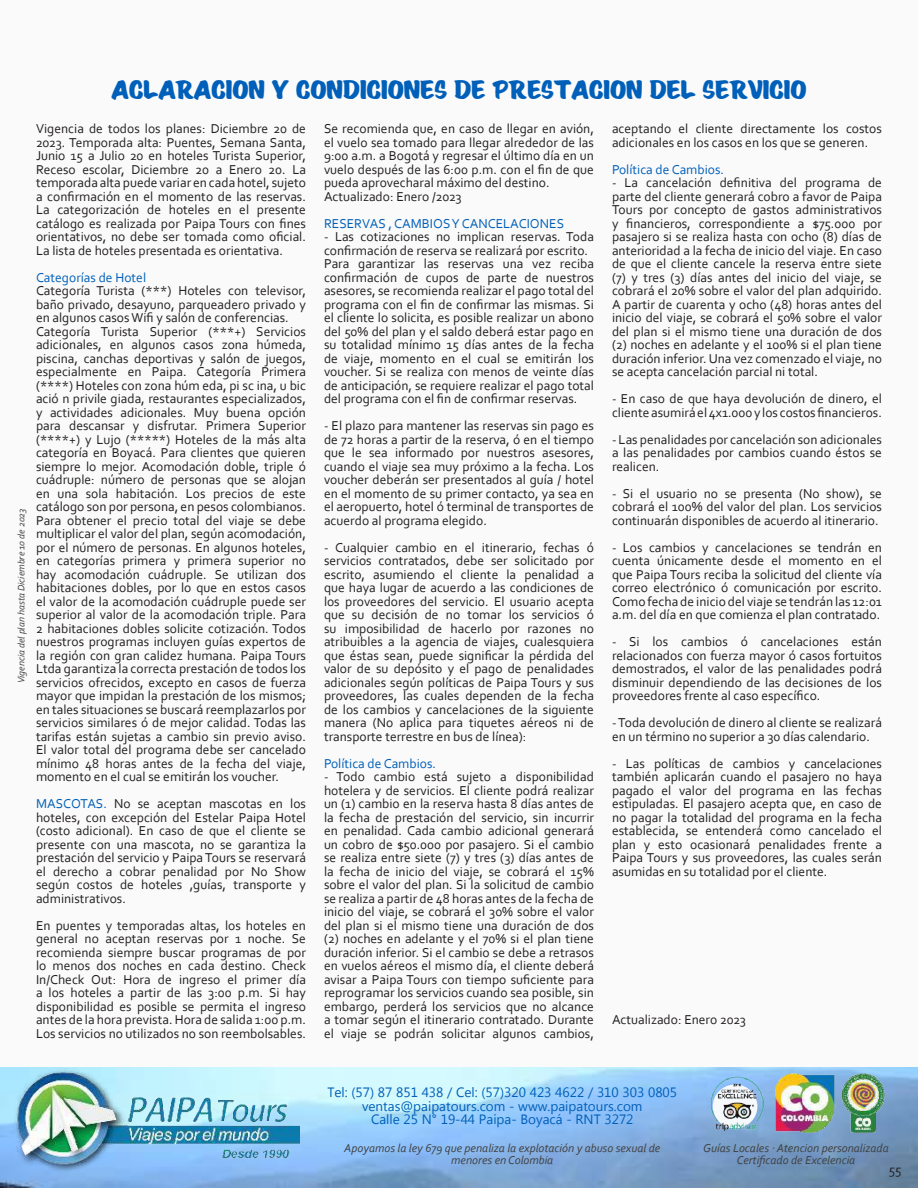
<style>
.page{position:relative;width:918px;height:1188px;background:#fff}
.page>*{position:absolute;margin:0;border:0;box-sizing:border-box;transform-origin:0 0}
.t1{font:27px "Saint Peter";color:#005fb9}
.t2{font:13.5px/13.5px "Corbel";color:#231f20;text-align:justify}
.t3{font:13.5px/13.5px "Myanmar Text";color:#005fb9;text-align:center}
.t4{font:13.5px "Corbel";color:#005fb9}
.t5{font:italic 12px/12px "Corbel";color:#414243;text-align:center}
.t6{font:italic 9.75px "Corbel";color:#414243}
.s1{color:#005fb9}
</style>
<div class="page">
<img style="left:0;top:1067px;width:918px;height:121px">
<svg style="left:713px;top:1084px;width:44px;height:44px"></svg>
<img style="left:12px;top:1067px;width:287px;height:109px">
<div style="left:0;top:0;width:918px;height:1066px;background:#fafafa"></div>
<h1 class="t1" style="left:112px;top:77px;width:696px">ACLARACIÓN Y CONDICIONES DE PRESTACIÓN DEL SERVICIO</h1>
<p class="t6" style="left:15px;top:683px;width:177px;rotate:-90deg">Vigencia del plan hasta Diciembre 10 de 2023</p>
<p class="t2" style="left:36px;top:122px;width:272px">Vigencia de todos los planes: Diciembre 20 de 2023. Temporada alta: Puentes, Semana Santa, Junio 15 a Julio 20 en hoteles Turista Superior, Receso escolar, Diciembre 20 a Enero 20. La temporada alta puede variar en cada hotel, sujeto a confirmación en el momento de las reservas.<br>La categorización de hoteles en el presente catálogo es realizada por Paipa Tours con fines orientativos, no debe ser tomada como oficial.<br>La lista de hoteles presentada es orientativa.</p>
<p class="t4" style="left:36px;top:269px;width:112px">Categorías de Hotel</p>
<p class="t2" style="left:36px;top:284px;width:272px;text-align:left">Categoría Turista (***) Hoteles con televisor, baño privado, desayuno, parqueadero privado y en algunos casos Wifi y salón de conferencias.<br>Categoría Turista Superior (***+) Servicios adicionales, en algunos casos zona húmeda, piscina, canchas deportivas y salón de juegos, especialmente en Paipa. Categoría Primera (****) Hoteles con zona húm eda, pi sc ina, u bic ació n privile giada, restaurantes especializados, y actividades adicionales. Muy buena opción para descansar y disfrutar. Primera Superior (****+) y Lujo (*****) Hoteles de la más alta categoría en Boyacá. Para clientes que quieren siempre lo mejor. Acomodación doble, triple ó cuádruple: número de personas que se alojan en una sola habitación. Los precios de este catálogo son por persona, en pesos colombianos.<br>Para obtener el precio total del viaje se debe multiplicar el valor del plan, según acomodación, por el número de personas. En algunos hoteles, en categorías primera y primera superior no hay acomodación cuádruple. Se utilizan dos habitaciones dobles, por lo que en estos casos el valor de la acomodación cuádruple puede ser superior al valor de la acomodación triple. Para 2 habitaciones dobles solicite cotización. Todos nuestros programas incluyen guías expertos de la región con gran calidez humana. Paipa Tours Ltda garantiza la correcta prestación de todos los servicios ofrecidos, excepto en casos de fuerza mayor que impidan la prestación de los mismos; en tales situaciones se buscará reemplazarlos por servicios similares ó de mejor calidad. Todas las tarifas están sujetas a cambio sin previo aviso.<br>El valor total del programa debe ser cancelado mínimo 48 horas antes de la fecha del viaje, momento en el cual se emitirán los voucher.</p>
<p class="t2" style="left:36px;top:797px;width:272px"><span class="s1">MASCOTAS.</span> No se aceptan mascotas en los hoteles, con excepción del Estelar Paipa Hotel (costo adicional). En caso de que el cliente se presente con una mascota, no se garantiza la prestación del servicio y Paipa Tours se reservará el derecho a cobrar penalidad por No Show según costos de hoteles ,guías, transporte y administrativos.</p>
<p class="t2" style="left:36px;top:918px;width:272px">En puentes y temporadas altas, los hoteles en general no aceptan reservas por 1 noche. Se recomienda siempre buscar programas de por lo menos dos noches en cada destino. Check In/Check Out: Hora de ingreso el primer día a los hoteles a partir de las 3:00 p.m. Si hay disponibilidad es posible se permita el ingreso antes de la hora prevista. Hora de salida 1:00 p.m.<br>Los servicios no utilizados no son reembolsables.</p>
<p class="t2" style="left:324px;top:122px;width:272px;text-align:left">Se recomienda que, en caso de llegar en avión, el vuelo sea tomado para llegar alrededor de las 9:00 a.m. a Bogotá y regresar el último día en un vuelo después de las 6:00 p.m. con el fin de que pueda aprovecharal máximo del destino.<br>Actualizado: Enero /2023</p>
<p class="t4" style="left:324px;top:215px;width:242px">RESERVAS , CAMBIOS Y CANCELACIONES</p>
<p class="t2" style="left:324px;top:230px;width:272px;text-align:left">- Las cotizaciones no implican reservas. Toda confirmación de reserva se realizará por escrito.<br>Para garantizar las reservas una vez reciba confirmación de cupos de parte de nuestros asesores, se recomienda realizar el pago total del programa con el fin de confirmar las mismas. Si el cliente lo solicita, es posible realizar un abono del 50% del plan y el saldo deberá estar pago en su totalidad mínimo 15 días antes de la fecha de viaje, momento en el cual se emitirán los voucher. Si se realiza con menos de veinte días de anticipación, se requiere realizar el pago total del programa con el fin de confirmar reservas.</p>
<p class="t2" style="left:324px;top:419px;width:272px">- El plazo para mantener las reservas sin pago es de 72 horas a partir de la reserva, ó en el tiempo que le sea informado por nuestros asesores, cuando el viaje sea muy próximo a la fecha. Los voucher deberán ser presentados al guía / hotel en el momento de su primer contacto, ya sea en el aeropuerto, hotel ó terminal de transportes de acuerdo al programa elegido.</p>
<p class="t2" style="left:324px;top:540px;width:272px">- Cualquier cambio en el itinerario, fechas ó servicios contratados, debe ser solicitado por escrito, asumiendo el cliente la penalidad a que haya lugar de acuerdo a las condiciones de los proveedores del servicio. El usuario acepta que su decisión de no tomar los servicios ó su imposibilidad de hacerlo por razones no atribuibles a la agencia de viajes, cualesquiera que éstas sean, puede significar la pérdida del valor de su depósito y el pago de penalidades adicionales según políticas de Paipa Tours y sus proveedores, las cuales dependen de la fecha de los cambios y cancelaciones de la siguiente manera (No aplica para tiquetes aéreos ni de transporte terrestre en bus de línea):</p>
<p class="t4" style="left:324px;top:755px;width:114px">Política de Cambios.</p>
<p class="t2" style="left:324px;top:770px;width:272px">- Todo cambio está sujeto a disponibilidad hotelera y de servicios. El cliente podrá realizar un (1) cambio en la reserva hasta 8 días antes de la fecha de prestación del servicio, sin incurrir en penalidad. Cada cambio adicional generará un cobro de $50.000 por pasajero. Si el cambio se realiza entre siete (7) y tres (3) días antes de la fecha de inicio del viaje, se cobrará el 15% sobre el valor del plan. Si la solicitud de cambio se realiza a partir de 48 horas antes de la fecha de inicio del viaje, se cobrará el 30% sobre el valor del plan si el mismo tiene una duración de dos (2) noches en adelante y el 70% si el plan tiene duración inferior. Si el cambio se debe a retrasos en vuelos aéreos el mismo día, el cliente deberá avisar a Paipa Tours con tiempo suficiente para reprogramar los servicios cuando sea posible, sin embargo, perderá los servicios que no alcance a tomar según el itinerario contratado. Durante el viaje se podrán solicitar algunos cambios,</p>
<p class="t2" style="left:612px;top:122px;width:271px">aceptando el cliente directamente los costos adicionales en los casos en los que se generen.</p>
<p class="t4" style="left:612px;top:161px;width:114px">Política de Cambios.</p>
<p class="t2" style="left:612px;top:176px;width:272px">- La cancelación definitiva del programa de parte del cliente generará cobro a favor de Paipa Tours por concepto de gastos administrativos y financieros, correspondiente a $75.000 por pasajero si se realiza hasta con ocho (8) días de anterioridad a la fecha de inicio del viaje. En caso de que el cliente cancele la reserva entre siete (7) y tres (3) días antes del inicio del viaje, se cobrará el 20% sobre el valor del plan adquirido.<br>A partir de cuarenta y ocho (48) horas antes del inicio del viaje, se cobrará el 50% sobre el valor del plan si el mismo tiene una duración de dos (2) noches en adelante y el 100% si el plan tiene duración inferior. Una vez comenzado el viaje, no se acepta cancelación parcial ni total.</p>
<p class="t2" style="left:612px;top:392px;width:271px">- En caso de que haya devolución de dinero, el cliente asumirá el 4x1.000 y los costos financieros.</p>
<p class="t2" style="left:612px;top:432px;width:272px">- Las penalidades por cancelación son adicionales a las penalidades por cambios cuando éstos se realicen.</p>
<p class="t2" style="left:612px;top:486px;width:272px">- Si el usuario no se presenta (No show), se cobrará el 100% del valor del plan. Los servicios continuarán disponibles de acuerdo al itinerario.</p>
<p class="t2" style="left:612px;top:540px;width:272px">- Los cambios y cancelaciones se tendrán en cuenta únicamente desde el momento en el que Paipa Tours reciba la solicitud del cliente vía correo electrónico ó comunicación por escrito.<br>Como fecha de inicio del viaje se tendrán las 12:01 a.m. del día en que comienza el plan contratado.</p>
<p class="t2" style="left:612px;top:635px;width:272px">- Si los cambios ó cancelaciones están relacionados con fuerza mayor ó casos fortuitos demostrados, el valor de las penalidades podrá disminuir dependiendo de las decisiones de los proveedores frente al caso específico.</p>
<p class="t2" style="left:612px;top:716px;width:272px">- Toda devolución de dinero al cliente se realizará en un término no superior a 30 días calendario.</p>
<p class="t2" style="left:612px;top:756px;width:272px">- Las políticas de cambios y cancelaciones también aplicarán cuando el pasajero no haya pagado el valor del programa en las fechas estipuladas. El pasajero acepta que, en caso de no pagar la totalidad del programa en la fecha establecida, se entenderá como cancelado el plan y esto ocasionará penalidades frente a Paipa Tours y sus proveedores, las cuales serán asumidas en su totalidad por el cliente.</p>
<p class="t2" style="left:612px;top:1013px;width:135px">Actualizado: Enero 2023</p>
<p class="t3" style="left:327px;top:1086px;width:351px">Tel: (57) 87 851 438 / Cel: (57)320 423 4622 / 310 303 0805 ventas@paipatours.com - www.paipatours.com<br>Calle 25 N° 19-44 Paipa- Boyacá - RNT 3272</p>
<p class="t5" style="left:344px;top:1142px;width:318px">Apoyamos la ley 679 que penaliza la explotación y abuso sexual de menores en Colombia</p>
<p class="t5" style="left:703px;top:1142px;width:187px">Guías Locales · Atencion personalizada<br>Certificado de Excelencia</p>
<p class="t2" style="left:889px;top:1162px;width:14px">55</p>
</div>
